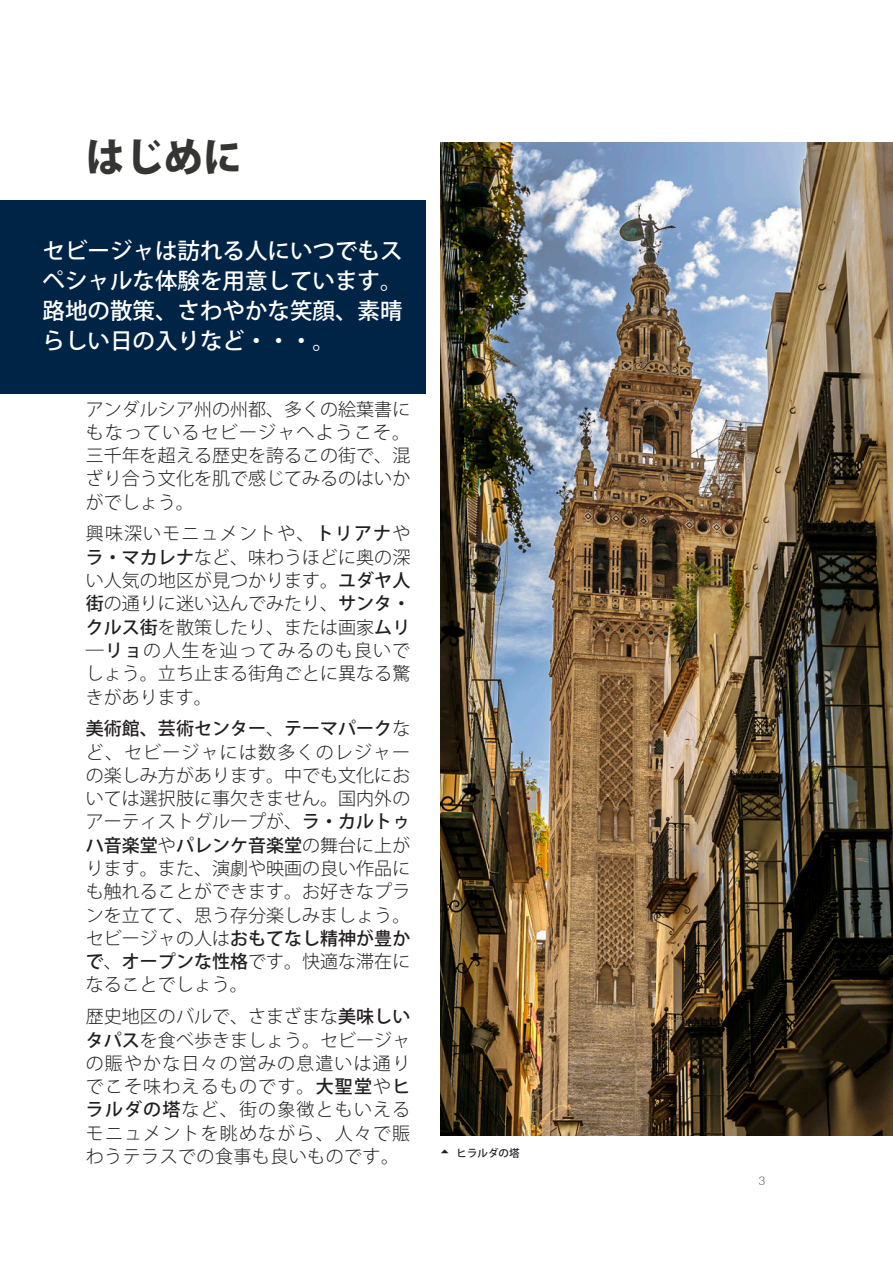
<style>
.page{position:relative;width:893px;height:1263px;background:#fff}
.page>*{position:absolute;margin:0;border:0;box-sizing:border-box;transform-origin:0 0}
.t1{font:800 40.35px "Koz Go Pro";color:#353534}
.Destacado{font:500 22.5px/30px "Koz Go Pro";color:#fff;text-align:justify}
.Body{font:300 18px/23.2px "Koz Go Pro";color:#231f20;text-align:justify}
.t2{font:300 12px "Lato";color:#353534}
.t3{font:500 10.5px "Koz Go Pro";color:#231f20}
.s1{font-weight:500}
</style>
<div class="page">
<img style="left:440px;top:142px;width:453px;height:993px">
<div style="left:0;top:200px;width:425px;height:193px;background:#002445"></div>
<h1 class="t1" style="left:86px;top:131px;width:158px">はじめに</h1>
<p class="Destacado" style="left:43px;top:236px;width:361px">セビージャは訪れる人にいつでもスペシャルな体験を用意しています。路地の散策、さわやかな笑顔、素晴らしい日の入りなど・・・。</p>
<p class="Body" style="left:86px;top:397px;width:326px">アンダルシア州の州都、多くの絵葉書にもなっているセビージャへようこそ。三千年を超える歴史を誇るこの街で、混ざり合う文化を肌で感じてみるのはいかがでしょう。</p>
<p class="Body" style="left:86px;top:522px;width:326px">興味深いモニュメントや、<span class="s1">トリアナ</span>や<span class="s1">ラ・マカレナ</span>など、味わうほどに奥の深い人気の地区が見つかります。<span class="s1">ユダヤ人街</span>の通りに迷い込んでみたり、<span class="s1">サンタ・クルス街</span>を散策したり、または画家<span class="s1">ムリ―リョ</span>の人生を辿ってみるのも良いでしょう。立ち止まる街角ごとに異なる驚きがあります。</p>
<p class="Body" style="left:86px;top:717px;width:326px"><span class="s1">美術館、芸術センター</span>、<span class="s1">テーマパーク</span>など、セビージャには数多くのレジャーの楽しみ方があります。中でも文化においては選択肢に事欠きません。国内外のアーティストグループが、<span class="s1">ラ・カルトゥハ音楽堂</span>や<span class="s1">パレンケ音楽堂</span>の舞台に上がります。また、演劇や映画の良い作品にも触れることができます。お好きなプランを立てて、思う存分楽しみましょう。セビージャの人は<span class="s1">おもてなし精神が豊かで</span>、<span class="s1">オープンな性格</span>です。快適な滞在になることでしょう。</p>
<p class="Body" style="left:86px;top:1005px;width:326px">歴史地区のバルで、さまざまな<span class="s1">美味しいタパス</span>を食べ歩きましょう。セビージャの賑やかな日々の営みの息遣いは通りでこそ味わえるものです。<span class="s1">大聖堂</span>や<span class="s1">ヒラルダの塔</span>など、街の象徴ともいえるモニュメントを眺めながら、人々で賑わうテラスでの食事も良いものです。</p>
<p class="t3" style="left:457px;top:1147px;width:64px">ヒラルダの塔</p>
<p class="t2" style="left:758px;top:1172px;width:8px">3</p>
</div>
